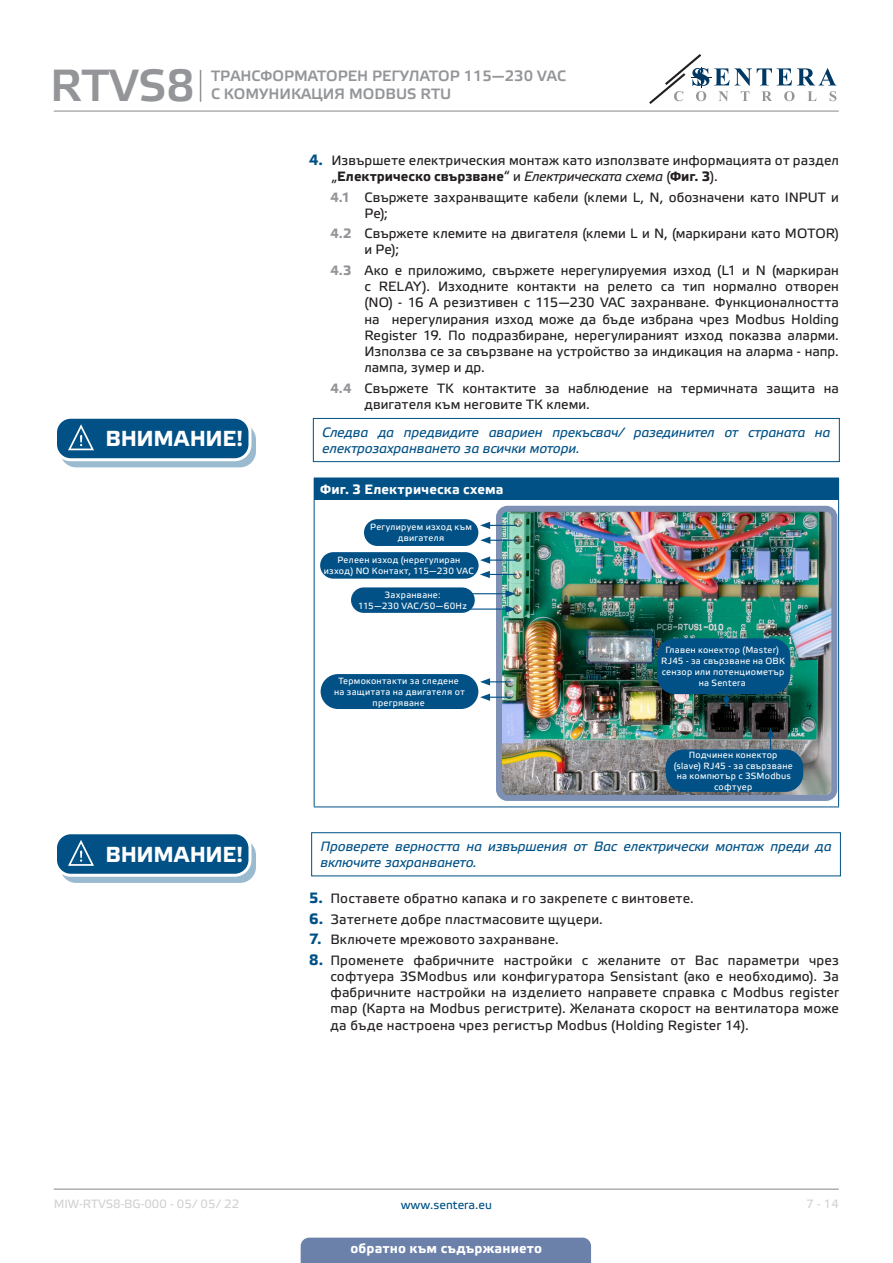
<style>
.page{position:relative;width:893px;height:1263px;background:#fff}
.page>*{position:absolute;margin:0;border:0;box-sizing:border-box;transform-origin:0 0}
.t1{font:45px "Etelka Medium Pro";color:#939598}
.t2{font:700 21.75px "Etelka Text Pro";letter-spacing:-.02em;color:#fff}
.t3{font:15px/18px "Etelka Medium Pro";color:#939598}
.t4{font:13.5px/16.2px "Etelka Text Pro";letter-spacing:.015em;color:#231f20}
.Attention_text{font:italic 13.5px "Etelka Text Pro";letter-spacing:-.005em;color:#015186}
.attention{font:italic 13.5px "Etelka Text Pro";letter-spacing:-.005em;color:#015186}
.table_text{font:700 13.5px "Etelka Text Pro";letter-spacing:.015em;color:#fff}
.t5{font:12px "Etelka Text Pro";color:#d1d2d4}
.t6{font:12px "Etelka Text Pro";color:#015186}
.table_text-2{font:9px/10.8px "Etelka Text Pro";letter-spacing:.03em;color:#fff;text-align:center}
.s1{font-weight:700;font-size:15px;color:#015186}
.s2{font-weight:700}
.s3{font-style:italic}
.s4{font-weight:700;color:#939598}
</style>
<div class="page">
<hr style="left:54px;top:111px;width:785px;height:1px;background:#939598">
<hr style="left:54px;top:1188px;width:785px;height:2px;background:#939598">
<svg style="left:649px;top:54px;width:187px;height:50px"></svg>
<div style="left:301px;top:1237px;width:290px;height:26px;background:#6c81aa"></div>
<hr style="left:200px;top:70px;width:1px;height:32px;background:#939598">
<div style="left:313px;top:418px;width:527px;height:44px;border:1px solid #015186"></div>
<svg style="left:61px;top:424px;width:194px;height:43px"></svg>
<div style="left:60px;top:424px;width:196px;height:43px;border:1px solid #015186;border-radius:15px"></div>
<div style="left:56px;top:417px;width:194px;height:43px;background:#015186;border-radius:15px"></div>
<div style="left:54px;top:416px;width:197px;height:45px;border:3px solid #fff;border-radius:15px"></div>
<svg style="left:67px;top:424px;width:39px;height:44px"></svg>
<div style="left:314px;top:478px;width:525px;height:22px;background:#015186"></div>
<hr style="left:314px;top:500px;width:1px;height:306px;background:#015186">
<hr style="left:838px;top:500px;width:1px;height:306px;background:#015186">
<hr style="left:314px;top:806px;width:525px;height:1px;background:#015186">
<img style="left:503px;top:513px;width:327px;height:281px">
<div style="left:496px;top:506px;width:341px;height:295px;border:6px solid #7e91b5;border-radius:9px"></div>
<svg style="left:480px;top:522px;width:37px;height:7px"></svg>
<hr style="left:487px;top:574px;width:30px;height:1px;background:#015186">
<svg style="left:480px;top:571px;width:10px;height:7px"></svg>
<hr style="left:726px;top:669px;width:1px;height:31px;background:#015186">
<svg style="left:723px;top:697px;width:7px;height:10px"></svg>
<hr style="left:770px;top:735px;width:1px;height:31px;background:#015186">
<svg style="left:767px;top:727px;width:7px;height:10px"></svg>
<hr style="left:458px;top:593px;width:50px;height:1px;background:#015186">
<svg style="left:505px;top:590px;width:10px;height:7px"></svg>
<svg style="left:480px;top:693px;width:31px;height:8px"></svg>
<svg style="left:480px;top:537px;width:37px;height:7px"></svg>
<hr style="left:488px;top:559px;width:29px;height:2px;background:#015186">
<svg style="left:480px;top:556px;width:10px;height:8px"></svg>
<hr style="left:458px;top:608px;width:50px;height:2px;background:#015186">
<svg style="left:505px;top:605px;width:10px;height:8px"></svg>
<svg style="left:480px;top:678px;width:31px;height:7px"></svg>
<div style="left:657px;top:638px;width:133px;height:56px;background:#015186;border-radius:18px"></div>
<div style="left:666px;top:749px;width:137px;height:43px;background:#015186;border-radius:18px"></div>
<div style="left:364px;top:519px;width:114px;height:27px;background:#015186;border-radius:13px"></div>
<div style="left:320px;top:552px;width:159px;height:27px;background:#015186;border-radius:13px"></div>
<div style="left:351px;top:587px;width:124px;height:26px;background:#015186;border-radius:13px"></div>
<div style="left:321px;top:674px;width:157px;height:35px;background:#015186;border-radius:17px"></div>
<div style="left:311px;top:832px;width:530px;height:44px;border:1px solid #015186"></div>
<div style="left:61px;top:840px;width:194px;height:42px;background:#9abacf;border-radius:15px"></div>
<div style="left:60px;top:839px;width:196px;height:44px;border:1px solid #015186;border-radius:15px"></div>
<div style="left:56px;top:833px;width:194px;height:42px;background:#015186;border-radius:15px"></div>
<div style="left:54px;top:831px;width:197px;height:46px;border:3px solid #fff;border-radius:15px"></div>
<svg style="left:67px;top:840px;width:38px;height:36px"></svg>
<h1 class="t1" style="left:50px;top:61px;width:146px">RTVS8</h1>
<p class="t3" style="left:211px;top:67px;width:356px">ТРАНСФОРМАТОРЕН РЕГУЛАТОР 115—230 VAC<br>С КОМУНИКАЦИЯ MODBUS RTU</p>
<p class="t2" style="left:105px;top:426px;width:139px">ВНИМАНИЕ!</p>
<p class="t2" style="left:105px;top:842px;width:139px">ВНИМАНИЕ!</p>
<p class="t4" style="left:332px;top:153px;width:509px;text-indent:-22px"><span class="s1">4.</span> Извършете електрическия монтаж като използвате информацията от раздел „<span class="s2">Електрическо свързване</span>“ и <span class="s3">Електрическата схема</span> (<span class="s2">Фиг. 3</span>).</p>
<p class="t4" style="left:364px;top:190px;width:476px;text-indent:-34px"><span class="s4">4.1</span> Свържете захранващите кабели (клеми L, N, обозначени като INPUT и<br>Pe);</p>
<p class="t4" style="left:364px;top:226px;width:476px;text-indent:-34px"><span class="s4">4.2</span> Свържете клемите на двигателя (клеми L и N, (маркирани като MOTOR) и Pe);</p>
<p class="t4" style="left:364px;top:263px;width:476px;text-align:justify;text-indent:-34px"><span class="s4">4.3</span> Ако е приложимо, свържете нерегулируемия изход (L1 и N (маркиран с RELAY). Изходните контакти на релето са тип нормално отворен (NO) - 16 A резизтивен с 115—230 VAC захранване. Функционалността на нерегулирания изход може да бъде избрана чрез Modbus Holding Register 19. По подразбиране, нерегулираният изход показва аларми.<br>Използва се за свързване на устройство за индикация на аларма - напр. лампа, зумер и др.</p>
<p class="t4" style="left:364px;top:381px;width:476px;text-indent:-34px"><span class="s4">4.4</span> Свържете TK контактите за наблюдение на термичната защита на двигателя към неговите ТК клеми.</p>
<p class="Attention_text" style="left:322px;top:425px;width:510px">Следва да предвидите авариен прекъсвач/ разединител от страната на</p>
<p class="Attention_text" style="left:322px;top:441px;width:259px">електрозахранването за всички мотори.</p>
<p class="table_text" style="left:320px;top:482px;width:185px">Фиг. 3 Електрическа схема</p>
<p class="table_text-2" style="left:370px;top:522px;width:103px">Регулируем изход към двигателя</p>
<p class="table_text-2" style="left:324px;top:555px;width:152px">Релеен изход (нерегулиран изход) NO Контакт, 115—230 VAC</p>
<p class="table_text-2" style="left:384px;top:590px;width:57px">Захранване:</p>
<p class="table_text-2" style="left:358px;top:601px;width:110px">115—230 VAC/50—60Hz</p>
<p class="table_text-2" style="left:334px;top:676px;width:132px">Термоконтакти за следене на защитата на двигателя от прегряване</p>
<p class="table_text-2" style="left:661px;top:645px;width:125px">Главен конектор (Master)<br>RJ45 - за свързване на ОВК сензор или потенциометър на Sentera</p>
<p class="table_text-2" style="left:674px;top:750px;width:121px">Подчинен конектор<br>(slave) RJ45 - за свързване на компютър с 3SModbus софтуер</p>
<p class="attention" style="left:320px;top:839px;width:512px">Проверете верността на извършения от Вас електрически монтаж преди да</p>
<p class="attention" style="left:320px;top:855px;width:158px">включите захранването.</p>
<p class="t4" style="left:309px;top:891px;width:386px"><span class="s1">5.</span> Поставете обратно капака и го закрепете с винтовете.</p>
<p class="t4" style="left:309px;top:912px;width:295px"><span class="s1">6.</span> Затегнете добре пластмасовите щуцери.</p>
<p class="t4" style="left:309px;top:932px;width:251px"><span class="s1">7.</span> Включете мрежовото захранване.</p>
<p class="t4" style="left:330px;top:953px;width:510px;text-align:justify;text-indent:-21px"><span class="s1">8.</span> Променете фабричните настройки с желаните от Вас параметри чрез софтуера 3SModbus или конфигуратора Sensistant (ако е необходимо). За фабричните настройки на изделието направете справка с Modbus register map (Карта на Modbus регистрите). Желаната скорост на вентилатора може да бъде настроена чрез регистър Modbus (Holding Register 14).</p>
<p class="t5" style="left:54px;top:1197px;width:187px">MIW-RTVS8-BG-000 - 05/ 05/ 22</p>
<p class="t6" style="left:401px;top:1198px;width:93px">www.sentera.eu</p>
<p class="t5" style="left:806px;top:1197px;width:34px">7 - 14</p>
<p class="table_text" style="left:350px;top:1240px;width:193px">обратно към съдържанието</p>
</div>
